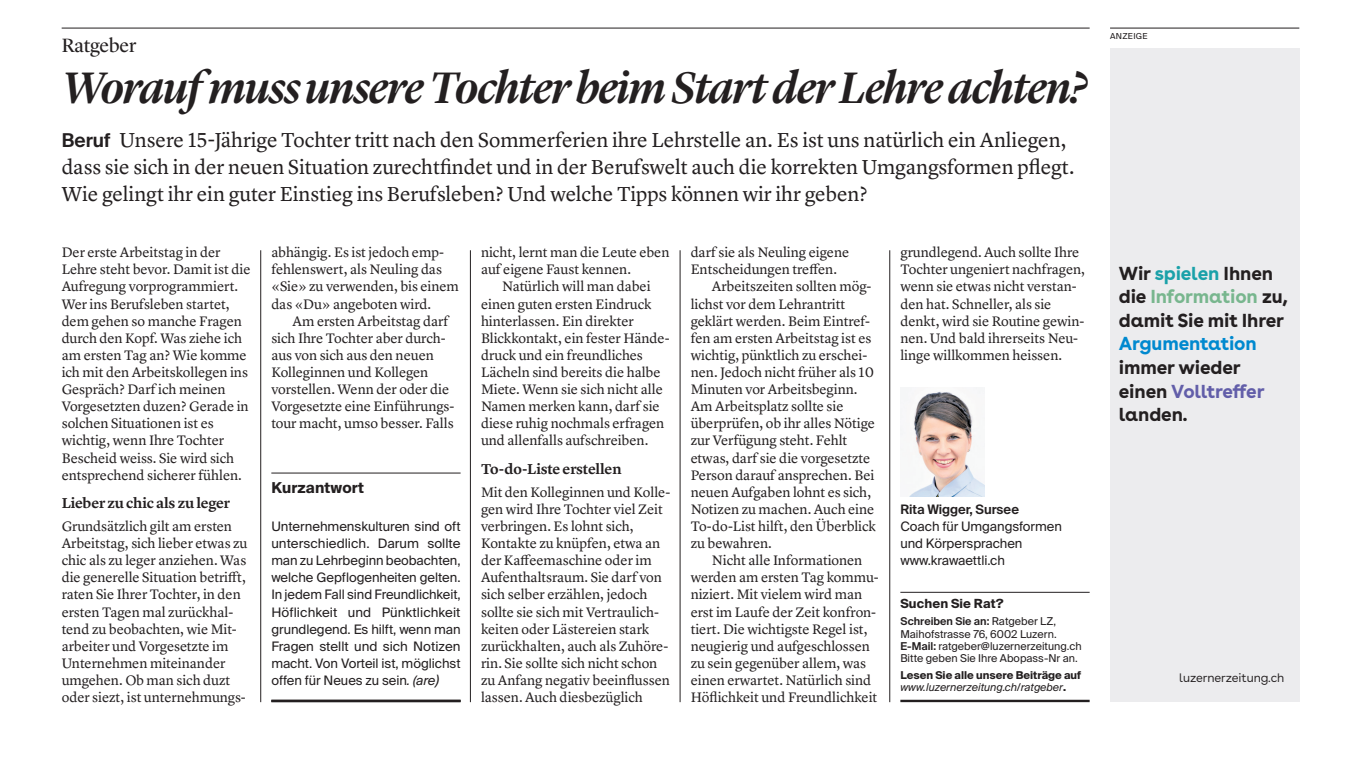
<style>
.page{position:relative;width:1361px;height:766px;background:#fff}
.page>*{position:absolute;margin:0;border:0;box-sizing:border-box;transform-origin:0 0}
._01_Ratgeber_Titel_x{font:italic 500 45.75px "Lyon Display";letter-spacing:-.02em;color:#231f20}
._02___ProContra_Lead{font:21px/27px "Lyon Text";letter-spacing:-.005em;color:#231f20}
._01_Rubriken_Rubrik{font:19.95px "Lyon Display";letter-spacing:-.005em;color:#231f20}
.t1{font:700 18.75px/23.5px "CH Media";letter-spacing:-.01em;color:#231f20}
._01_Box_Titel_x21{font:700 15px "Suisse Intl";letter-spacing:.01em;color:#231f20}
._03_Ratgeber_Zwische{font:600 14.85px "Lyon Text";letter-spacing:-.015em;color:#231f20}
._02___Ratgeber_Text{font:14.25px/17.1px "Lyon Text";letter-spacing:-.005em;color:#231f20}
._02_Box_Text_x22{font:13.05px/17.1px "Suisse Intl";letter-spacing:-.005em;color:#231f20;text-align:justify}
._01___Bildlegende_re{font:13.05px/17.1px "Suisse Intl";letter-spacing:-.005em;color:#231f20}
._01___Bildlegende_re-2{font:600 13.05px "Suisse Intl";letter-spacing:-.005em;color:#231f20}
._01_Accessoires_Such{font:700 12.6px "Suisse Intl";letter-spacing:.01em;color:#231f20}
.t2{font:12.3px "CH Media";letter-spacing:-.01em;color:#231f20}
._02_Accessoires_Such{font:10.8px "Suisse Intl";color:#231f20}
._02_Accessoires_Such-2{font:italic 10.8px/12.3px "Suisse Intl";color:#231f20}
._02_Accessoires_Such-3{font:600 10.8px "Suisse Intl";color:#231f20}
._01_Anzeige_x08{font:8.25px "Suisse Intl";letter-spacing:.04em;color:#231f20}
.s1{font-family:"Suisse Intl";font-weight:600;font-size:19.05px}
.s2{font-style:italic}
.s3{font-style:italic;font-size:14.25px}
.s4{font-weight:400}
.s5{font-weight:600}
.s6{font-weight:700;font-style:normal}
.s7{color:#1aa1a9}
.s8{color:#78b68e}
.s9{color:#0089cf}
.s10{color:#625ea9}
</style>
<div class="page">
<hr style="left:62px;top:28px;width:1027px;height:1px;background:#231f20">
<hr style="left:900px;top:592px;width:189px;height:1px;background:#231f20">
<hr style="left:900px;top:699px;width:189px;height:3px;background:#231f20">
<hr style="left:889px;top:250px;width:1px;height:452px;background:#231f20">
<hr style="left:680px;top:250px;width:1px;height:452px;background:#231f20">
<hr style="left:470px;top:250px;width:1px;height:452px;background:#231f20">
<hr style="left:260px;top:250px;width:1px;height:452px;background:#231f20">
<hr style="left:271px;top:472px;width:189px;height:1px;background:#231f20">
<hr style="left:271px;top:699px;width:189px;height:3px;background:#231f20">
<img style="left:900px;top:387px;width:85px;height:109px">
<hr style="left:1110px;top:28px;width:189px;height:1px;background:#231f20">
<div style="left:1110px;top:48px;width:189px;height:654px;background:#ececee"></div>
<p class="_01_Rubriken_Rubrik" style="left:62px;top:30px;width:76px">Ratgeber</p>
<p class="_01_Ratgeber_Titel_x" style="left:62px;top:53px;width:1028px">Worauf muss unsere Tochter beim Start der Lehre achten?</p>
<p class="_02___ProContra_Lead" style="left:62px;top:125px;width:1014px"><span class="s1">Beruf</span> Unsere 15-Jährige Tochter tritt nach den Sommerferien ihre Lehrstelle an. Es ist uns natürlich ein Anliegen, dass sie sich in der neuen Situation zurechtfindet und in der Berufswelt auch die korrekten Umgangsformen pflegt.<br>Wie gelingt ihr ein guter Einstieg ins Berufsleben? Und welche Tipps können wir ihr geben?</p>
<p class="_02___Ratgeber_Text" style="left:62px;top:242px;width:190px">Der erste Arbeitstag in der<br>Lehre steht bevor. Damit ist die<br>Aufregung vorprogrammiert.<br>Wer ins Berufsleben startet, dem gehen so manche Fragen durch den Kopf. Was ziehe ich am ersten Tag an? Wie komme ich mit den Arbeitskollegen ins<br>Gespräch? Darf ich meinen<br>Vorgesetzten duzen? Gerade in solchen Situationen ist es wichtig, wenn Ihre Tochter<br>Bescheid weiss. Sie wird sich entsprechend sicherer fühlen.</p>
<p class="_03_Ratgeber_Zwische" style="left:62px;top:491px;width:170px">Lieber zu chic als zu leger</p>
<p class="_02___Ratgeber_Text" style="left:62px;top:516px;width:187px">Grundsätzlich gilt am ersten<br>Arbeitstag, sich lieber etwas zu chic als zu leger anziehen. Was die generelle Situation betrifft, raten Sie Ihrer Tochter, in den ersten Tagen mal zurückhal&shy;tend zu beobachten, wie Mit&shy;arbeiter und Vorgesetzte im<br>Unternehmen miteinander umgehen. Ob man sich duzt oder siezt, ist unternehmungs-</p>
<p class="_02___Ratgeber_Text" style="left:271px;top:242px;width:189px">abhängig. Es ist jedoch emp&shy;fehlenswert, als Neuling das «Sie» zu verwenden, bis einem das «Du» angeboten wird.</p>
<p class="_02___Ratgeber_Text" style="left:271px;top:311px;width:184px;text-indent:21px">Am ersten Arbeitstag darf sich Ihre Tochter aber durch&shy;aus von sich aus den neuen<br>Kolleginnen und Kollegen vorstellen. Wenn der oder die<br>Vorgesetzte eine Einführungs&shy;tour macht, umso besser. Falls</p>
<p class="_01_Box_Titel_x21" style="left:271px;top:479px;width:94px">Kurzantwort</p>
<p class="_02_Box_Text_x22" style="left:271px;top:517px;width:191px">Unternehmenskulturen sind oft unterschiedlich. Darum sollte man zu Lehrbeginn beobachten, welche Gepflogenheiten gelten.<br>In jedem Fall sind Freundlichkeit, Höflichkeit und Pünktlichkeit grundlegend. Es hilft, wenn man Fragen stellt und sich Notizen macht. Von Vorteil ist, möglichst offen für Neues zu sein<span class="s2">. (are</span><span class="s3">)</span></p>
<p class="_02___Ratgeber_Text" style="left:481px;top:242px;width:190px">nicht, lernt man die Leute eben auf eigene Faust kennen.</p>
<p class="_02___Ratgeber_Text" style="left:481px;top:277px;width:190px;text-indent:21px">Natürlich will man dabei einen guten ersten Eindruck hinterlassen. Ein direkter<br>Blickkontakt, ein fester Hände&shy;druck und ein freundliches<br>Lächeln sind bereits die halbe<br>Miete. Wenn sie sich nicht alle<br>Namen merken kann, darf sie diese ruhig nochmals erfragen und allenfalls aufschreiben.</p>
<p class="_03_Ratgeber_Zwische" style="left:481px;top:457px;width:142px">To-do-Liste erstellen</p>
<p class="_02___Ratgeber_Text" style="left:481px;top:482px;width:191px">Mit den Kolleginnen und Kolle&shy;gen wird Ihre Tochter viel Zeit verbringen. Es lohnt sich,<br>Kontakte zu knüpfen, etwa an der Kaffeemaschine oder im<br>Aufenthaltsraum. Sie darf von sich selber erzählen, jedoch sollte sie sich mit Vertraulich&shy;keiten oder Lästereien stark zurückhalten, auch als Zuhöre&shy;rin. Sie sollte sich nicht schon zu Anfang negativ beeinflussen lassen. Auch diesbezüglich</p>
<p class="_02___Ratgeber_Text" style="left:691px;top:242px;width:160px">darf sie als Neuling eigene<br>Entscheidungen treffen.</p>
<p class="_02___Ratgeber_Text" style="left:691px;top:277px;width:187px;text-indent:21px">Arbeitszeiten sollten mög&shy;lichst vor dem Lehrantritt geklärt werden. Beim Eintref&shy;fen am ersten Arbeitstag ist es wichtig, pünktlich zu erschei&shy;nen. Jedoch nicht früher als 10<br>Minuten vor Arbeitsbeginn.<br>Am Arbeitsplatz sollte sie überprüfen, ob ihr alles Nötige zur Verfügung steht. Fehlt etwas, darf sie die vorgesetzte<br>Person darauf ansprechen. Bei neuen Aufgaben lohnt es sich,<br>Notizen zu machen. Auch eine<br>To-do-List hilft, den Überblick zu bewahren.</p>
<p class="_02___Ratgeber_Text" style="left:691px;top:550px;width:190px;text-indent:21px">Nicht alle Informationen werden am ersten Tag kommu&shy;niziert. Mit vielem wird man erst im Laufe der Zeit konfron&shy;tiert. Die wichtigste Regel ist, neugierig und aufgeschlossen zu sein gegenüber allem, was einen erwartet. Natürlich sind<br>Höflichkeit und Freundlichkeit</p>
<p class="_02___Ratgeber_Text" style="left:900px;top:242px;width:186px">grundlegend. Auch sollte Ihre<br>Tochter ungeniert nachfragen, wenn sie etwas nicht verstan&shy;den hat. Schneller, als sie denkt, wird sie Routine gewin&shy;nen. Und bald ihrerseits Neu&shy;linge willkommen heissen.</p>
<p class="_01___Bildlegende_re-2" style="left:900px;top:501px;width:120px">Rita Wigger, Sursee</p>
<p class="_01___Bildlegende_re" style="left:900px;top:517px;width:163px">Coach für Umgangsformen und Körpersprachen</p>
<p class="_01___Bildlegende_re" style="left:900px;top:552px;width:106px">www.krawaettli.ch</p>
<p class="_01_Accessoires_Such" style="left:900px;top:596px;width:105px">Suchen Sie Rat?</p>
<p class="_02_Accessoires_Such-3" style="left:900px;top:614px;width:157px">Schreiben Sie an: <span class="s4">Ratgeber LZ,</span></p>
<p class="_02_Accessoires_Such" style="left:900px;top:627px;width:158px">Maihofstrasse 76, 6002 Luzern.</p>
<p class="_02_Accessoires_Such" style="left:900px;top:639px;width:183px"><span class="s5">E-Mail:</span> ratgeber@luzernerzeitung.ch</p>
<p class="_02_Accessoires_Such" style="left:900px;top:652px;width:179px">Bitte geben Sie Ihre Abopass-Nr an.</p>
<p class="_02_Accessoires_Such-2" style="left:900px;top:668px;width:182px"><span class="s6">Lesen Sie alle unsere Beiträge auf </span>www.luzernerzeitung.ch/ratgeber<span class="s6">.</span></p>
<p class="_01_Anzeige_x08" style="left:1110px;top:31px;width:39px">ANZEIGE</p>
<p class="t1" style="left:1119px;top:261px;width:170px">Wir <span class="s7">spielen</span> Ihnen die <span class="s8">Information</span> zu, damit Sie mit Ihrer<br><span class="s9">Argumentation </span>immer wieder einen <span class="s10">Volltreffer </span>landen.</p>
<p class="t2" style="left:1179px;top:670px;width:107px">luzernerzeitung.ch</p>
</div>
